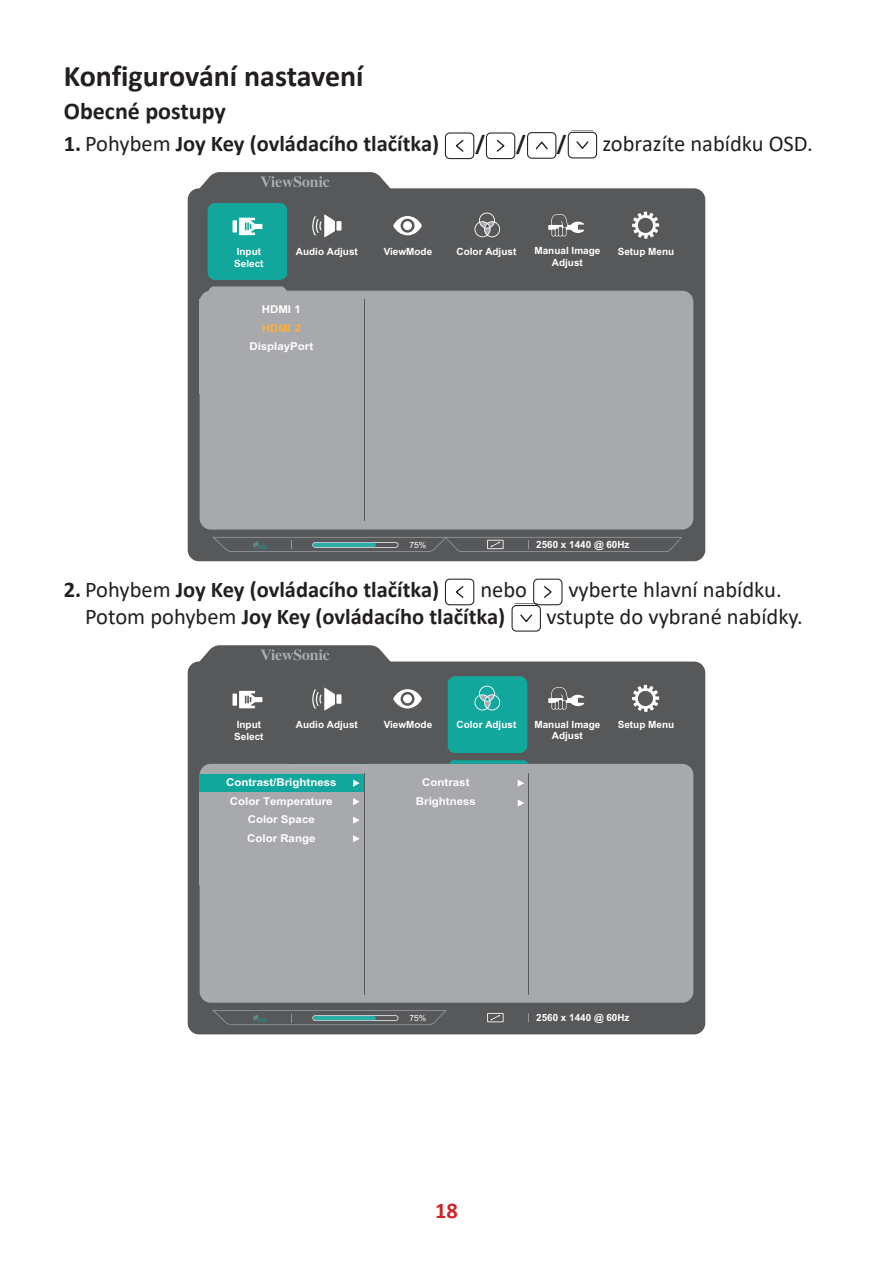
<style>
.page{position:relative;width:893px;height:1263px;background:#fff}
.page>*{position:absolute;margin:0;border:0;box-sizing:border-box;transform-origin:0 0}
.t1{font:700 30px "Calibri";color:#231f20}
.t2{font:700 24px "Calibri";color:#231f20}
.t3{font:700 22.5px "Calibri";color:#231f20}
.t4{font:22.5px "Calibri";color:#231f20}
.t5{font:700 22.5px "Calibri";color:#d1232a}
.t6{font:700 10.8px/18.5px "Arial";color:#fff;text-align:center;scale:1.06 1}
.t7{font:700 10.8px "Arial";color:#fbb041;scale:1.06 1}
.t8{font:700 9.9px/12px "Arial";color:#fff}
.t9{font:8.55px "Arial";color:#fff}
.s1{font-weight:400}
</style>
<div class="page">
<div style="left:445px;top:132px;width:29px;height:27px;border:1px solid #231f20;border-radius:4px"></div>
<svg style="left:455px;top:139px;width:9px;height:13px"></svg>
<div style="left:486px;top:132px;width:29px;height:27px;border:1px solid #231f20;border-radius:4px"></div>
<svg style="left:496px;top:139px;width:9px;height:13px"></svg>
<div style="left:527px;top:132px;width:29px;height:27px;border:1px solid #231f20;border-radius:4px"></div>
<svg style="left:535px;top:141px;width:13px;height:9px"></svg>
<div style="left:568px;top:132px;width:29px;height:26px;border:1px solid #231f20;border-radius:4px"></div>
<svg style="left:576px;top:141px;width:13px;height:8px"></svg>
<svg style="left:571px;top:131px;width:23px;height:1px"></svg>
<div style="left:188px;top:188px;width:517px;height:373px;background:#57585a;border-radius:11px"></div>
<svg style="left:208px;top:286px;width:79px;height:5px"></svg>
<div style="left:200px;top:291px;width:493px;height:239px;background:#a8a9ad;border-radius:11px"></div>
<div style="left:208px;top:203px;width:79px;height:77px;background:#12a79d;border-radius:7px"></div>
<hr style="left:364px;top:299px;width:1px;height:222px;background:#57585a">
<svg style="left:212px;top:537px;width:470px;height:15px"></svg>
<svg style="left:194px;top:172px;width:202px;height:18px"></svg>
<svg style="left:632px;top:212px;width:27px;height:27px"></svg>
<svg style="left:393px;top:216px;width:29px;height:19px"></svg>
<div style="left:403px;top:221px;width:9px;height:9px;background:#fff;border-radius:50%"></div>
<svg style="left:548px;top:214px;width:36px;height:23px"></svg>
<hr style="left:233px;top:220px;width:4px;height:12px;background:#fff">
<svg style="left:239px;top:218px;width:23px;height:17px"></svg>
<div style="left:336px;top:221px;width:5px;height:10px;background:#fff"></div>
<svg style="left:312px;top:214px;width:23px;height:23px"></svg>
<svg style="left:474px;top:213px;width:26px;height:24px"></svg>
<div style="left:445px;top:579px;width:29px;height:26px;border:1px solid #231f20;border-radius:4px"></div>
<svg style="left:455px;top:586px;width:9px;height:12px"></svg>
<div style="left:533px;top:579px;width:29px;height:26px;border:1px solid #231f20;border-radius:4px"></div>
<div style="left:512px;top:605px;width:29px;height:27px;border:1px solid #231f20;border-radius:4px"></div>
<svg style="left:520px;top:614px;width:13px;height:9px"></svg>
<svg style="left:514px;top:585px;width:39px;height:20px"></svg>
<div style="left:188px;top:661px;width:517px;height:373px;background:#57585a;border-radius:11px"></div>
<div style="left:200px;top:764px;width:493px;height:239px;background:#a8a9ad;border-radius:11px"></div>
<div style="left:448px;top:676px;width:79px;height:77px;background:#12a79d;border-radius:7px"></div>
<svg style="left:353px;top:835px;width:7px;height:7px"></svg>
<div style="left:200px;top:774px;width:164px;height:18px;background:#12a79d"></div>
<svg style="left:353px;top:780px;width:7px;height:7px"></svg>
<svg style="left:518px;top:780px;width:6px;height:7px"></svg>
<hr style="left:528px;top:772px;width:1px;height:222px;background:#57585a">
<hr style="left:364px;top:772px;width:1px;height:222px;background:#57585a">
<svg style="left:487px;top:1013px;width:17px;height:9px"></svg>
<svg style="left:212px;top:1010px;width:235px;height:15px"></svg>
<svg style="left:194px;top:645px;width:202px;height:18px"></svg>
<svg style="left:290px;top:763px;width:76px;height:1px"></svg>
<svg style="left:448px;top:760px;width:81px;height:4px"></svg>
<svg style="left:518px;top:799px;width:6px;height:7px"></svg>
<svg style="left:632px;top:685px;width:27px;height:27px"></svg>
<svg style="left:393px;top:689px;width:29px;height:19px"></svg>
<div style="left:403px;top:694px;width:9px;height:9px;background:#fff;border-radius:50%"></div>
<svg style="left:548px;top:687px;width:36px;height:23px"></svg>
<svg style="left:233px;top:693px;width:4px;height:13px"></svg>
<svg style="left:239px;top:691px;width:23px;height:17px"></svg>
<div style="left:336px;top:694px;width:5px;height:10px;background:#fff"></div>
<svg style="left:312px;top:687px;width:23px;height:23px"></svg>
<svg style="left:474px;top:686px;width:26px;height:24px"></svg>
<svg style="left:353px;top:817px;width:7px;height:7px"></svg>
<svg style="left:353px;top:798px;width:7px;height:7px"></svg>
<h1 class="t1" style="left:64px;top:55px;width:301px">Konfigurování nastavení</h1>
<h2 class="t2" style="left:64px;top:94px;width:164px">Obecné postupy</h2>
<h3 class="t3" style="left:64px;top:127px;width:377px">1. <span class="s1">Pohybem</span> Joy Key (ovládacího tlačítka)</h3>
<h3 class="t3" style="left:475px;top:127px;width:11px">/</h3>
<h3 class="t3" style="left:516px;top:127px;width:11px">/</h3>
<h3 class="t3" style="left:557px;top:127px;width:11px">/</h3>
<h3 class="t4" style="left:603px;top:127px;width:212px">zobrazíte nabídku OSD.</h3>
<p class="t8" style="left:234px;top:245px;width:31px">Input<br>Select</p>
<p class="t8" style="left:296px;top:245px;width:63px">Audio Adjust</p>
<p class="t6" style="left:262px;top:300px;width:38px">HDMI 1</p>
<p class="t7" style="left:262px;top:320px;width:38px">HDMI 2</p>
<p class="t6" style="left:249px;top:337px;width:62px">DisplayPort</p>
<p class="t8" style="left:384px;top:245px;width:50px">ViewMode</p>
<p class="t8" style="left:457px;top:245px;width:61px">Color Adjust</p>
<p class="t8" style="left:534px;top:245px;width:67px">Manual Image</p>
<p class="t8" style="left:618px;top:245px;width:58px">Setup Menu</p>
<p class="t8" style="left:552px;top:257px;width:32px">Adjust</p>
<p class="t9" style="left:409px;top:539px;width:19px">75%</p>
<p class="t8" style="left:536px;top:538px;width:95px">2560 x 1440 @ 60Hz</p>
<h3 class="t3" style="left:64px;top:573px;width:377px">2. <span class="s1">Pohybem</span> Joy Key (ovládacího tlačítka)</h3>
<h3 class="t4" style="left:480px;top:574px;width:48px">nebo</h3>
<h3 class="t4" style="left:568px;top:574px;width:215px">vyberte hlavní nabídku.</h3>
<h3 class="t3" style="left:85px;top:600px;width:422px"><span class="s1">Potom pohybem</span> Joy Key (ovládacího tlačítka)</h3>
<h3 class="t4" style="left:546px;top:601px;width:258px">vstupte do vybrané nabídky.</h3>
<p class="t8" style="left:384px;top:718px;width:50px">ViewMode</p>
<p class="t8" style="left:457px;top:718px;width:61px">Color Adjust</p>
<p class="t8" style="left:534px;top:718px;width:67px">Manual Image</p>
<p class="t8" style="left:618px;top:718px;width:58px">Setup Menu</p>
<p class="t8" style="left:552px;top:730px;width:32px">Adjust</p>
<p class="t8" style="left:234px;top:718px;width:31px">Input<br>Select</p>
<p class="t8" style="left:296px;top:718px;width:63px">Audio Adjust</p>
<p class="t6" style="left:226px;top:773px;width:106px">Contrast/Brightness<br>Color Temperature<br>Color Space<br>Color Range</p>
<p class="t6" style="left:416px;top:773px;width:58px">Contrast<br>Brightness</p>
<p class="t9" style="left:409px;top:1012px;width:19px">75%</p>
<p class="t8" style="left:536px;top:1011px;width:95px">2560 x 1440 @ 60Hz</p>
<h3 class="t5" style="left:435px;top:1194px;width:24px">18</h3>
</div>
